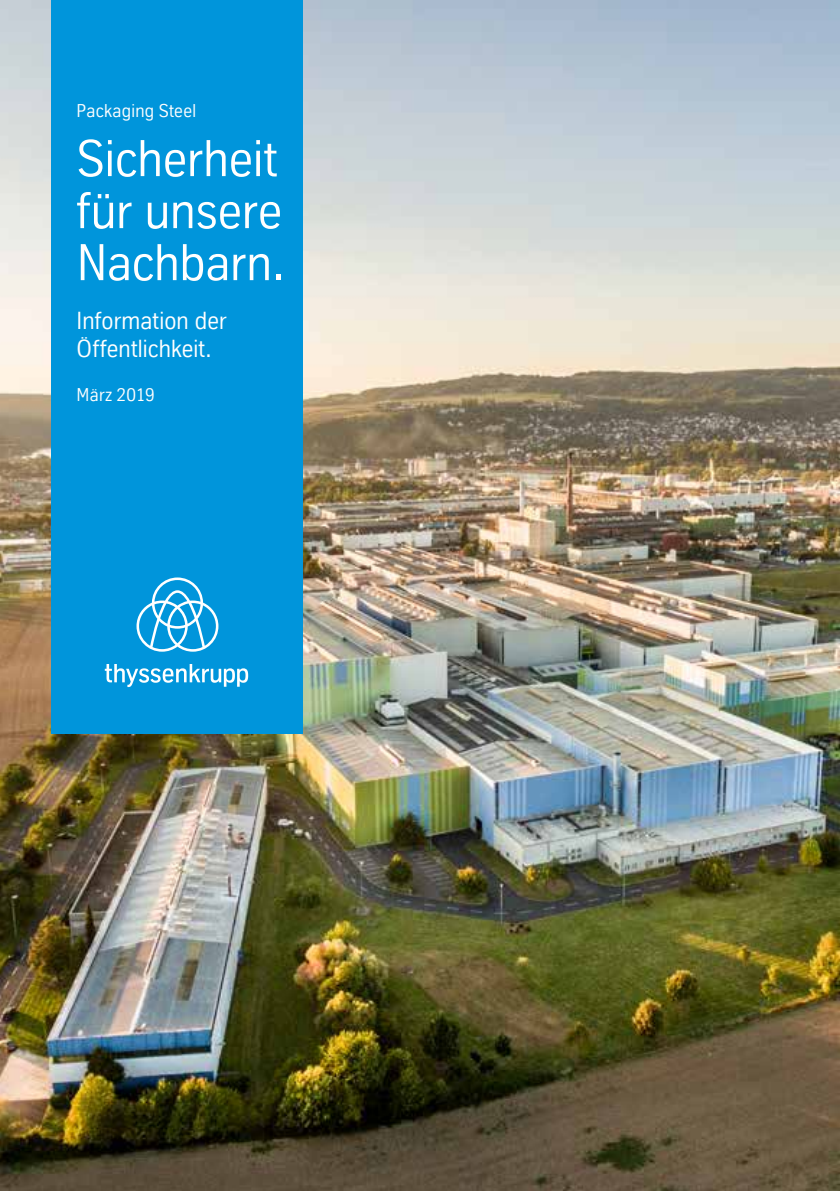
<style>
.page{position:relative;width:840px;height:1191px;background:#fff}
.page>*{position:absolute;margin:0;border:0;box-sizing:border-box;transform-origin:0 0}
.t1{font:50px/52px "TK Type";color:#fff}
.t2{font:24px/28px "TK Type";letter-spacing:.005em;color:#fff}
.t3{font:18px "TK Type";letter-spacing:.015em;color:#fff}
</style>
<div class="page">
<img style="left:0;top:0;width:839px;height:1191px">
<div style="left:51px;top:0;width:251px;height:733px;background:#0095db"></div>
<svg style="left:136px;top:577px;width:82px;height:74px"></svg>
<svg style="left:105px;top:664px;width:143px;height:23px"></svg>
<p class="t3" style="left:77px;top:101px;width:121px">Packaging Steel</p>
<h1 class="t1" style="left:77px;top:133px;width:210px">Sicherheit für unsere<br>Nachbarn.</h1>
<p class="t2" style="left:77px;top:307px;width:151px">Information der<br>Öffentlichkeit.</p>
<p class="t3" style="left:77px;top:384px;width:80px">März 2019</p>
</div>
